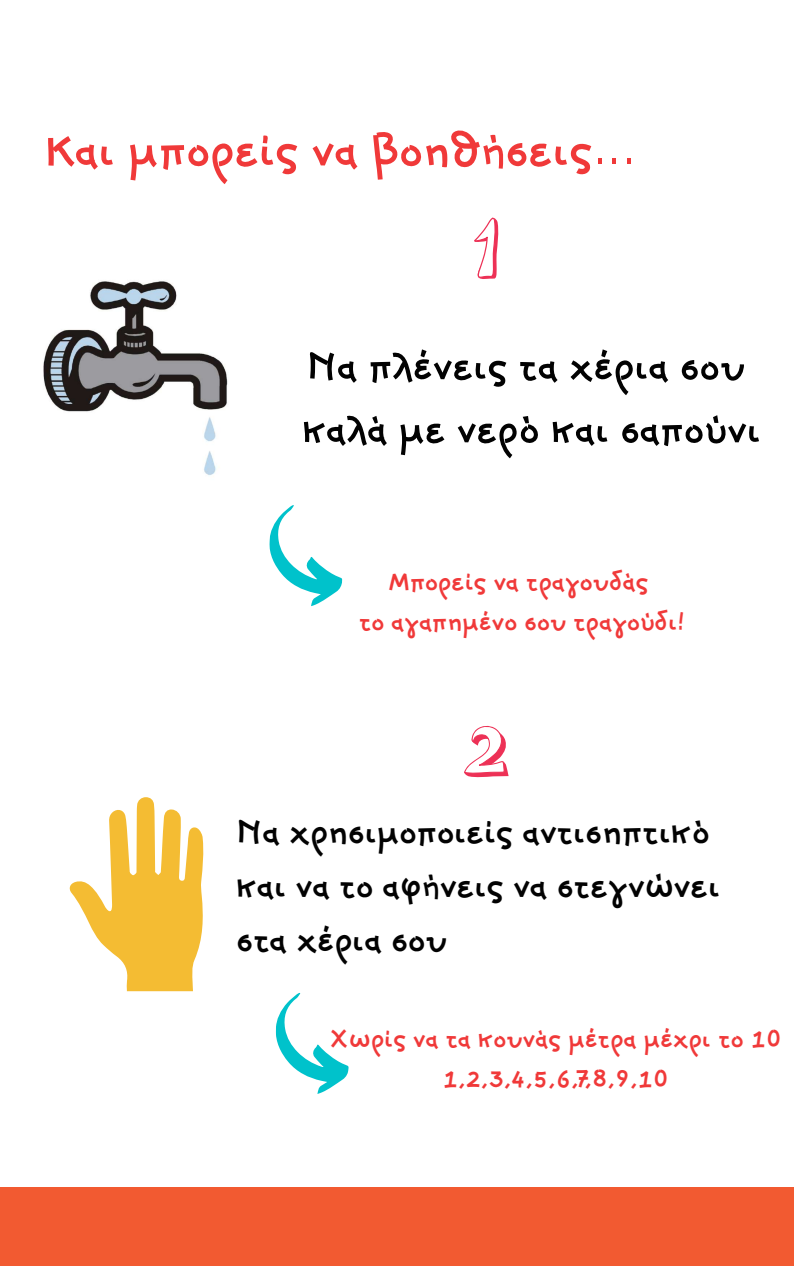
<style>
.page{position:relative;width:794px;height:1266px;background:#fff}
.page>*{position:absolute;margin:0;border:0;box-sizing:border-box;transform-origin:0 0}
.t1{font:700 61.5px "PF Junior";color:#f03939}
.t2{font:700 52.57px/63.1px "PF Junior";color:#020202}
.t3{font:700 45px/54px "PF Junior";color:#020202}
.t4{font:700 33.6px/40.3px "PF Junior";color:#f03939;text-align:center}
</style>
<div class="page">
<div style="left:0;top:1187px;width:793px;height:79px;background:#f25a31"></div>
<svg style="left:269px;top:505px;width:73px;height:101px"></svg>
<svg style="left:275px;top:992px;width:74px;height:102px"></svg>
<svg style="left:464px;top:726px;width:44px;height:51px"></svg>
<svg style="left:474px;top:218px;width:24px;height:61px"></svg>
<img style="left:43px;top:281px;width:185px;height:195px">
<svg style="left:70px;top:797px;width:133px;height:194px"></svg>
<h1 class="t1" style="left:46px;top:122px;width:591px">Και µπορείς να βοηθήσεις...</h1>
<h2 class="t2" style="left:302px;top:336px;width:460px">Να πλένεις τα χέρια σου καλά µε νερό και σαπούνι</h2>
<p class="t4" style="left:359px;top:562px;width:327px">Μπορείς να τραγουδάς<br>το αγαπηµένο σου τραγούδι!</p>
<h3 class="t3" style="left:236px;top:805px;width:485px">Να χρησιµοποιείς αντισηπτικό και να το αφήνεις να στεγνώνει στα χέρια σου</h3>
<p class="t4" style="left:329px;top:1019px;width:453px">Χωρίς να τα κουνάς µέτρα µέχρι το 10<br>1,2,3,4,5,6,7,8,9,10</p>
</div>
